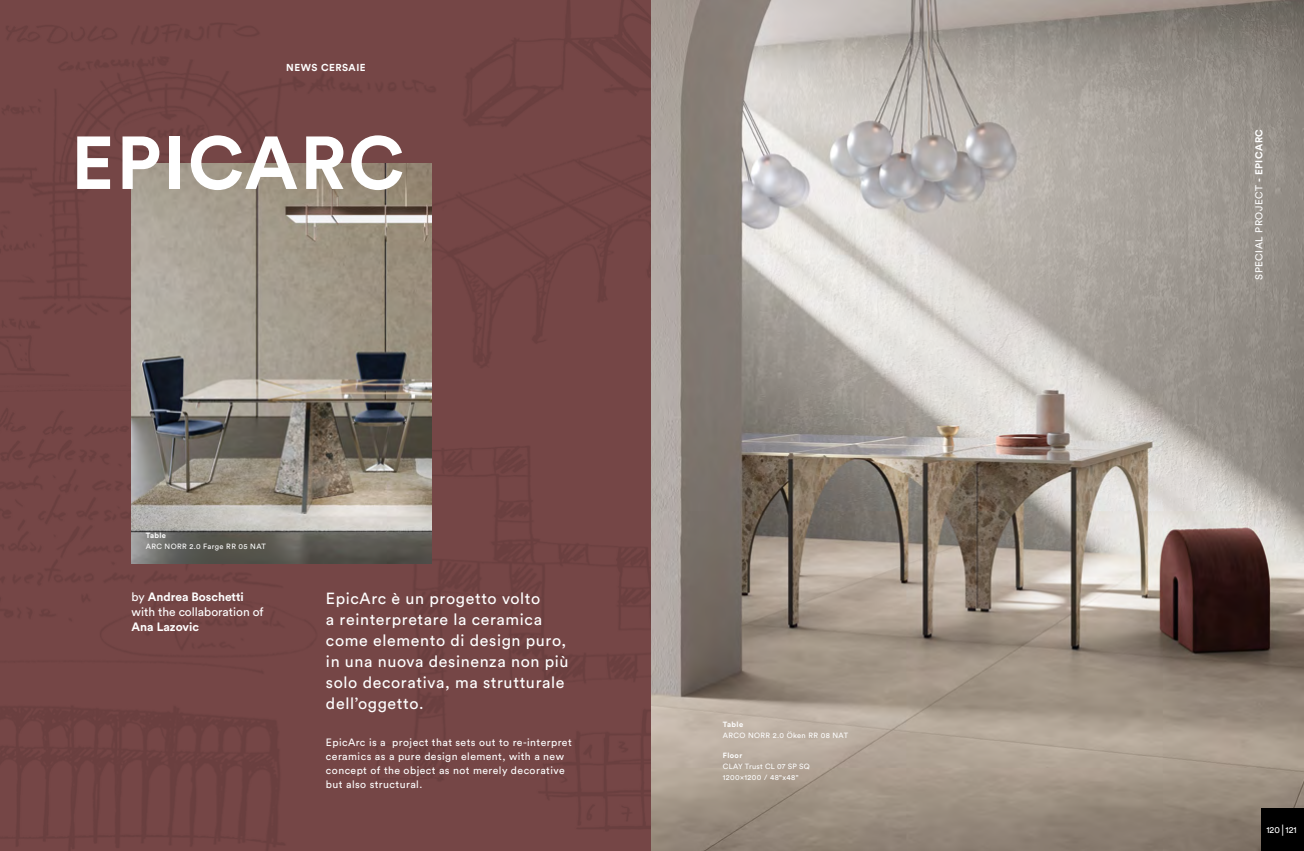
<style>
.page{position:relative;width:1304px;height:851px;background:#fff}
.page>*{position:absolute;margin:0;border:0;box-sizing:border-box;transform-origin:0 0}
.t1{font:700 74px "Circular Std";letter-spacing:.03em;color:#fff}
.t2{font:16px/21px "Circular Std";letter-spacing:.04em;color:#fff}
.t3{font:12px/15px "Circular Std";color:#fff}
.t4{font:700 12px "Circular Std";color:#fff}
.t5{font:10.5px/14px "Circular Std";letter-spacing:.04em;color:#fff}
.t6{font:10px "Circular Std";letter-spacing:.05em;color:#fff}
.t7{font:700 10px "Circular Std";letter-spacing:.05em;color:#fff}
.t8{font:9px "Circular Std";letter-spacing:.005em;color:#fff}
.t9{font:7.5px/11px "Circular Std";letter-spacing:.05em;color:#fff}
.t10{font:700 7.5px "Circular Std";letter-spacing:.05em;color:#fff}
.s1{font-weight:700}
.s2{font-size:12px}
</style>
<div class="page">
<img style="left:652px;top:0;width:652px;height:850px">
<div style="left:0;top:0;width:652px;height:850px;background:#754646"></div>
<img style="left:132px;top:163px;width:299px;height:400px">
<div style="left:1261px;top:808px;width:43px;height:42px;background:#000"></div>
<p class="t7" style="left:286px;top:61px;width:81px">NEWS CERSAIE</p>
<h1 class="t1" style="left:71px;top:115px;width:335px">EPICARC</h1>
<p class="t10" style="left:146px;top:530px;width:22px">Table</p>
<p class="t9" style="left:146px;top:540px;width:122px">ARC NORR 2.0 Farge RR 05 NAT</p>
<p class="t3" style="left:132px;top:589px;width:134px">by <span class="s1">Andrea Boschetti </span>with the collaboration of</p>
<p class="t4" style="left:132px;top:619px;width:69px">Ana Lazovic</p>
<p class="t2" style="left:326px;top:588px;width:244px">EpicArc è un progetto volto<br>a reinterpretare la ceramica come elemento di design puro, in una nuova desinenza non più solo decorativa, ma strutturale dell’oggetto.</p>
<p class="t5" style="left:326px;top:735px;width:247px">EpicArc is a project that sets out to re-interpret ceramics as a pure design element, with a new concept of the object as not merely decorative but also structural.</p>
<p class="t10" style="left:723px;top:719px;width:22px">Table</p>
<p class="t9" style="left:723px;top:729px;width:127px">ARCO NORR 2.0 Öken RR 08 NAT</p>
<p class="t10" style="left:723px;top:750px;width:21px">Floor</p>
<p class="t9" style="left:723px;top:760px;width:88px">CLAY Trust CL 07 SP SQ<br>1200x1200 / 48"x48"</p>
<p class="t6" style="left:1253px;top:280px;width:152px;rotate:-90deg">SPECIAL PROJECT <span class="s1">- EPICARC</span></p>
<p class="t8" style="left:1266px;top:824px;width:32px">120 <span class="s2">|</span> 121</p>
</div>
